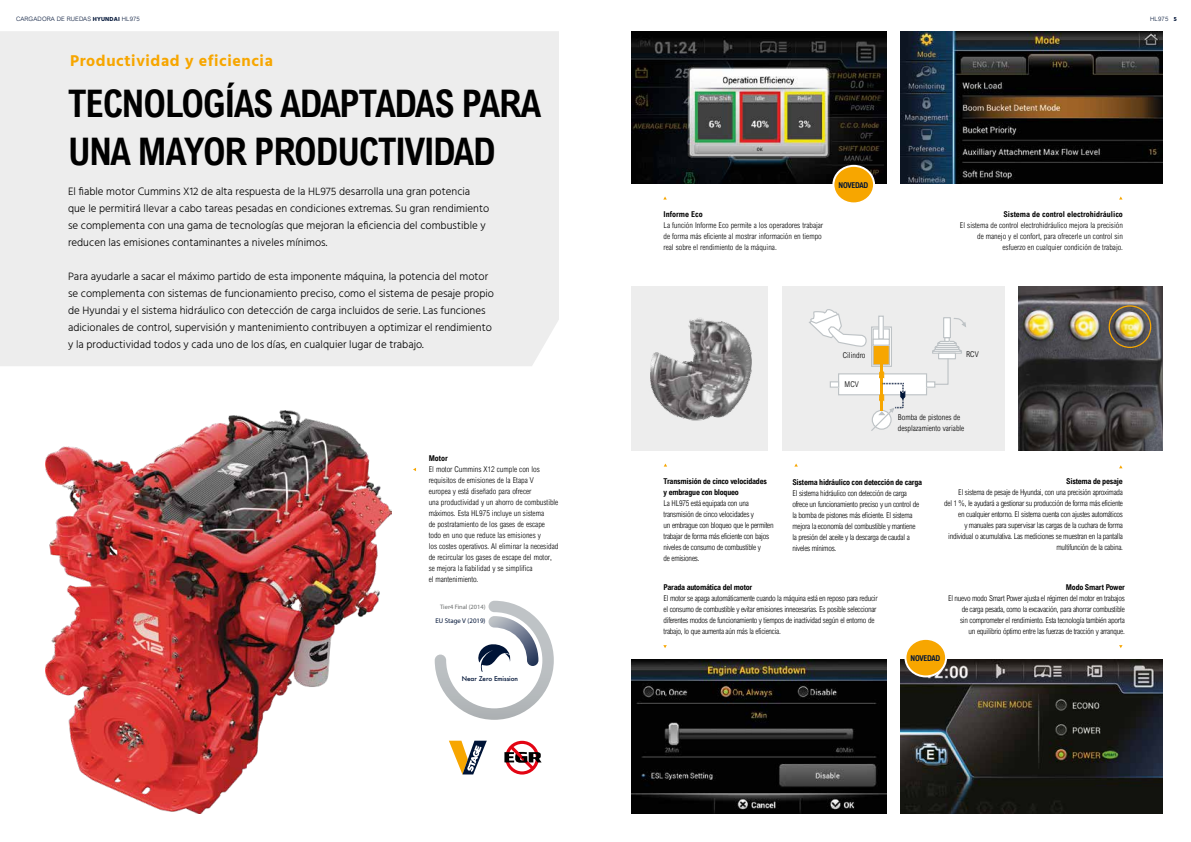
<style>
.page{position:relative;width:1191px;height:842px;background:#fff}
.page>*{position:absolute;margin:0;border:0;box-sizing:border-box;transform-origin:0 0}
.t1{font:700 condensed 38px/48px "Arial";letter-spacing:-.03em;color:#000}
.t2{font:700 16px "Hind";letter-spacing:.04em;color:#f7a600}
.t3{font:300 11px/17px "Hind";color:#000}
.t4{font:300 condensed 8px/11px "Arial";letter-spacing:-.03em;color:#000}
.t5{font:300 condensed 8px/11px "Arial";color:#000}
.t6{font:700 condensed 8px/11px "Arial";letter-spacing:-.03em;color:#000}
.t7{font:700 condensed 8px "Arial";color:#000}
.t8{font:700 condensed 8px "Arial";letter-spacing:-.03em;color:#001437}
.t9{font:700 6.9px "Frutiger";color:#001437}
.t10{font:300 6.4px "Frutiger";color:#6b6e6e}
.t11{font:500 6.4px "Futura";letter-spacing:-.01em;color:#001437}
.t12{font:300 6px "Arial";letter-spacing:.02em;color:#001437}
.s1{font-family:"Hind";font-weight:700}
</style>
<div class="page">
<img style="left:45px;top:410px;width:346px;height:404px">
<svg style="left:435px;top:601px;width:119px;height:119px"></svg>
<svg style="left:504px;top:741px;width:37px;height:33px"></svg>
<div style="left:0;top:31px;width:559px;height:335px;background:#ededed"></div>
<svg style="left:449px;top:741px;width:38px;height:33px"></svg>
<img style="left:900px;top:31px;width:262px;height:153px">
<img style="left:631px;top:660px;width:255px;height:154px">
<img style="left:900px;top:660px;width:262px;height:154px">
<img style="left:1018px;top:286px;width:144px;height:165px">
<img style="left:631px;top:31px;width:255px;height:152px">
<div style="left:1108px;top:305px;width:43px;height:43px;border:1px solid #f7a600;border-radius:50%"></div>
<div style="left:631px;top:286px;width:136px;height:165px;background:#ededed"></div>
<img style="left:650px;top:318px;width:102px;height:103px">
<div style="left:782px;top:286px;width:222px;height:165px;background:#ededed"></div>
<div style="left:943px;top:318px;width:7px;height:20px;background:#fff"></div>
<div style="left:943px;top:317px;width:8px;height:21px;border:1px solid #bec3c6"></div>
<div style="left:838px;top:374px;width:88px;height:21px;background:#fff"></div>
<div style="left:838px;top:373px;width:89px;height:22px;border:1px solid #bec3c6"></div>
<div style="left:926px;top:382px;width:8px;height:5px;background:#fff"></div>
<div style="left:926px;top:381px;width:9px;height:7px;border:1px solid #bec3c6"></div>
<div style="left:830px;top:382px;width:8px;height:5px;background:#fff"></div>
<div style="left:829px;top:381px;width:10px;height:7px;border:1px solid #bec3c6"></div>
<svg style="left:809px;top:309px;width:58px;height:38px"></svg>
<div style="left:871px;top:326px;width:21px;height:41px;border:1px solid #bec3c6"></div>
<div style="left:873px;top:329px;width:16px;height:16px;background:#fff"></div>
<div style="left:872px;top:328px;width:18px;height:18px;border:1px solid #bec3c6"></div>
<div style="left:873px;top:345px;width:16px;height:20px;background:#f7a600"></div>
<div style="left:872px;top:345px;width:18px;height:20px;border:1px solid #bec3c6"></div>
<div style="left:878px;top:316px;width:5px;height:23px;background:#fff"></div>
<div style="left:878px;top:316px;width:6px;height:24px;border:1px solid #bec3c6"></div>
<div style="left:872px;top:339px;width:18px;height:7px;border:1px solid #bec3c6"></div>
<hr style="left:880px;top:364px;width:2px;height:46px;background:#f7a600">
<svg style="left:869px;top:369px;width:36px;height:62px"></svg>
<svg style="left:929px;top:337px;width:33px;height:48px"></svg>
<svg style="left:953px;top:318px;width:13px;height:9px"></svg>
<div style="left:905px;top:639px;width:41px;height:37px;background:#f7a600;border-radius:50%"></div>
<div style="left:904px;top:638px;width:43px;height:39px;border:2px solid #fff;border-radius:50%"></div>
<div style="left:833px;top:166px;width:41px;height:37px;background:#f7a600;border-radius:50%"></div>
<div style="left:832px;top:165px;width:43px;height:39px;border:2px solid #fff;border-radius:50%"></div>
<p class="t12" style="left:16px;top:15px;width:125px">CARGADORA DE RUEDAS <span class="s1">HYUNDAI</span> HL975</p>
<p class="t12" style="left:1150px;top:15px;width:28px">HL975 <span class="s1">5</span></p>
<h2 class="t2" style="left:70px;top:52px;width:204px">Productividad y eficiencia</h2>
<h1 class="t1" style="left:68px;top:80px;width:474px">TECNOLOGÍAS ADAPTADAS PARA<br>UNA MAYOR PRODUCTIVIDAD</h1>
<p class="t3" style="left:68px;top:183px;width:423px">El fiable motor Cummins X12 de alta respuesta de la HL975 desarrolla una gran potencia que le permitirá llevar a cabo tareas pesadas en condiciones extremas. Su gran rendimiento se complementa con una gama de tecnologías que mejoran la eficiencia del combustible y reducen las emisiones contaminantes a niveles mínimos.</p>
<p class="t3" style="left:68px;top:268px;width:427px">Para ayudarle a sacar el máximo partido de esta imponente máquina, la potencia del motor se complementa con sistemas de funcionamiento preciso, como el sistema de pesaje propio de Hyundai y el sistema hidráulico con detección de carga incluidos de serie. Las funciones adicionales de control, supervisión y mantenimiento contribuyen a optimizar el rendimiento y la productividad todos y cada uno de los días, en cualquier lugar de trabajo.</p>
<p class="t6" style="left:429px;top:453px;width:21px">Motor</p>
<p class="t5" style="left:429px;top:464px;width:131px">El motor Cummins X12 cumple con los requisitos de emisiones de la Etapa V<br>europea y está diseñado para ofrecer<br>una productividad y un ahorro de combustible máximos. Esta HL975 incluye un sistema<br>de postratamiento de los gases de escape todo en uno que reduce las emisiones y<br>los costes operativos. Al eliminar la necesidad de recircular los gases de escape del motor, se mejora la fiabilidad y se simplifica<br>el mantenimiento.</p>
<p class="t10" style="left:440px;top:603px;width:47px">Tier4 Final (2014)</p>
<p class="t9" style="left:435px;top:617px;width:51px">EU Stage V (2019)</p>
<p class="t11" style="left:462px;top:674px;width:58px">Near Zero Emission</p>
<p class="t7" style="left:663px;top:210px;width:41px">Informe Eco</p>
<p class="t5" style="left:663px;top:220px;width:161px">La función Informe Eco permite a los operadores trabajar de forma más eficiente al mostrar información en tiempo real sobre el rendimiento de la máquina.</p>
<p class="t8" style="left:838px;top:180px;width:31px">NOVEDAD</p>
<p class="t7" style="left:1003px;top:210px;width:121px">Sistema de control electrohidráulico</p>
<p class="t5" style="left:960px;top:220px;width:164px;text-align:right">El sistema de control electrohidráulico mejora la precisión de manejo y el confort, para ofrecerle un control sin esfuerzo en cualquier condición de trabajo.</p>
<p class="t5" style="left:843px;top:350px;width:24px">Cilindro</p>
<p class="t4" style="left:844px;top:379px;width:16px">MCV</p>
<p class="t4" style="left:966px;top:348px;width:14px">RCV</p>
<p class="t5" style="left:897px;top:412px;width:68px">Bomba de pistones de desplazamiento variable</p>
<p class="t6" style="left:663px;top:476px;width:105px">Transmisión de cinco velocidades y embrague con bloqueo</p>
<p class="t4" style="left:663px;top:498px;width:112px">La HL975 está equipada con una transmisión de cinco velocidades y<br>un embrague con bloqueo que le permiten trabajar de forma más eficiente con bajos niveles de consumo de combustible y<br>de emisiones.</p>
<p class="t6" style="left:792px;top:476px;width:131px">Sistema hidráulico con detección de carga</p>
<p class="t4" style="left:792px;top:487px;width:128px">El sistema hidráulico con detección de carga ofrece un funcionamiento preciso y un control de la bomba de pistones más eficiente. El sistema mejora la economía del combustible y mantiene la presión del aceite y la descarga de caudal a niveles mínimos.</p>
<p class="t6" style="left:663px;top:581px;width:90px">Parada automática del motor</p>
<p class="t4" style="left:663px;top:592px;width:216px">El motor se apaga automáticamente cuando la máquina está en reposo para reducir el consumo de combustible y evitar emisiones innecesarias. Es posible seleccionar diferentes modos de funcionamiento y tiempos de inactividad según el entorno de trabajo, lo que aumenta aún más la eficiencia.</p>
<p class="t6" style="left:1066px;top:475px;width:58px">Sistema de pesaje</p>
<p class="t4" style="left:944px;top:486px;width:180px;text-align:right">El sistema de pesaje de Hyundai, con una precisión aproximada<br>del 1 %, le ayudará a gestionar su producción de forma más eficiente en cualquier entorno. El sistema cuenta con ajustes automáticos<br>y manuales para supervisar las cargas de la cuchara de forma individual o acumulativa. Las mediciones se muestran en la pantalla multifunción de la cabina.</p>
<p class="t6" style="left:1065px;top:581px;width:60px">Modo Smart Power</p>
<p class="t4" style="left:948px;top:592px;width:178px;text-align:right">El nuevo modo Smart Power ajusta el régimen del motor en trabajos de carga pesada, como la excavación, para ahorrar combustible<br>sin comprometer el rendimiento. Esta tecnología también aporta<br>un equilibrio óptimo entre las fuerzas de tracción y arranque.</p>
<p class="t8" style="left:910px;top:653px;width:31px">NOVEDAD</p>
</div>
